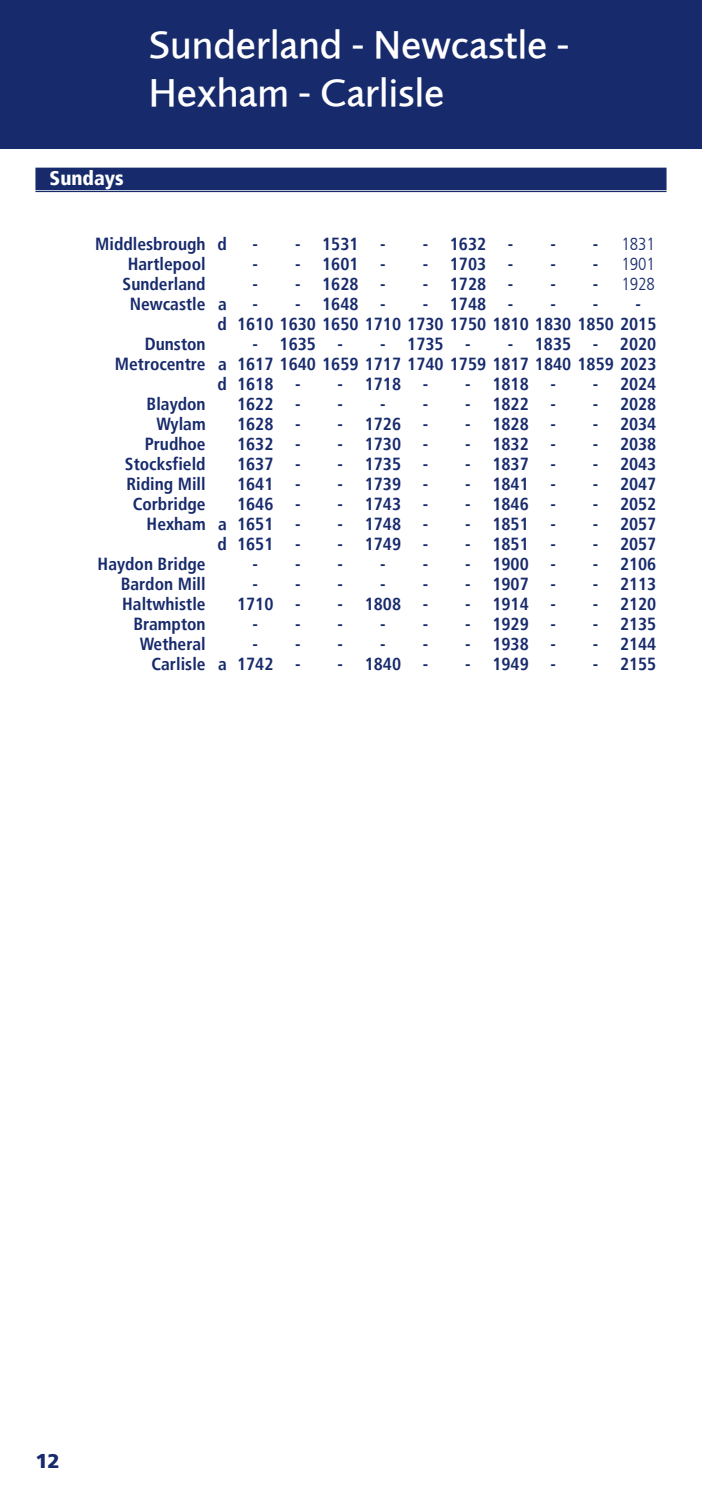
<style>
.page{position:relative;width:702px;height:1489px;background:#fff}
.page>*{position:absolute;margin:0;border:0;box-sizing:border-box;transform-origin:0 0}
.t1{font:500 40px/48px "Foundry Sans";color:#fff}
.t2{font:900 condensed 20px "Frutiger LT";color:#fff}
.t3{font:900 20px "Frutiger LT";color:#172a6c}
.t4{font:700 condensed 17.5px/20px "Frutiger LT";color:#172a6c}
.t5{font:300 condensed 17.5px "Frutiger LT";color:#172a6c}
</style>
<div class="page">
<div style="left:0;top:0;width:702px;height:149px;background:#172a6c"></div>
<div style="left:35px;top:168px;width:631px;height:22px;background:#172a6c"></div>
<hr style="left:35px;top:191px;width:631px;height:1px;background:#172a6c">
<p class="t2" style="left:50px;top:166px;width:76px">Sundays</p>
<h1 class="t1" style="left:149px;top:20px;width:421px">Sunderland - Newcastle -<br>Hexham - Carlisle</h1>
<p class="t4" style="left:95px;top:234px;width:133px">Middlesbrough d</p>
<p class="t4" style="left:252px;top:234px;width:135px">- - 1531 -</p>
<p class="t4" style="left:422px;top:234px;width:92px">- 1632 -</p>
<p class="t4" style="left:550px;top:234px;width:50px">- -</p>
<p class="t5" style="left:621px;top:234px;width:35px">1831</p>
<p class="t4" style="left:128px;top:254px;width:79px">Hartlepool</p>
<p class="t4" style="left:252px;top:254px;width:135px">- - 1601 -</p>
<p class="t4" style="left:422px;top:254px;width:92px">- 1703 -</p>
<p class="t4" style="left:550px;top:254px;width:50px">- -</p>
<p class="t5" style="left:621px;top:254px;width:35px">1901</p>
<p class="t4" style="left:123px;top:274px;width:85px">Sunderland</p>
<p class="t4" style="left:252px;top:274px;width:135px">- - 1628 -</p>
<p class="t4" style="left:422px;top:274px;width:92px">- 1728 -</p>
<p class="t4" style="left:550px;top:274px;width:50px">- -</p>
<p class="t5" style="left:621px;top:274px;width:35px">1928</p>
<p class="t4" style="left:130px;top:294px;width:99px">Newcastle a</p>
<p class="t4" style="left:252px;top:294px;width:135px">- - 1648 -</p>
<p class="t4" style="left:422px;top:294px;width:92px">- 1748 -</p>
<p class="t4" style="left:550px;top:294px;width:50px">- -</p>
<p class="t4" style="left:217px;top:294px;width:440px;text-indent:418px">-<br>d 1610 1630 1650 1710 1730 1750 1810 1830 1850 2015</p>
<p class="t4" style="left:145px;top:334px;width:62px">Dunston</p>
<p class="t4" style="left:252px;top:334px;width:92px">- 1635 -</p>
<p class="t4" style="left:380px;top:334px;width:92px">- 1735 -</p>
<p class="t4" style="left:507px;top:334px;width:150px">- 1835 - 2020</p>
<p class="t4" style="left:115px;top:354px;width:543px">Metrocentre a 1617 1640 1659 1717 1740 1759 1817 1840 1859 2023</p>
<p class="t4" style="left:217px;top:374px;width:85px">d 1618 -</p>
<p class="t4" style="left:337px;top:374px;width:92px">- 1718 -</p>
<p class="t4" style="left:465px;top:374px;width:92px">- 1818 -</p>
<p class="t4" style="left:593px;top:374px;width:65px">- 2024</p>
<p class="t4" style="left:147px;top:394px;width:61px">Blaydon</p>
<p class="t4" style="left:237px;top:394px;width:65px">1622 -</p>
<p class="t4" style="left:337px;top:394px;width:50px">- -</p>
<p class="t4" style="left:422px;top:394px;width:135px">- - 1822 -</p>
<p class="t4" style="left:593px;top:394px;width:65px">- 2028</p>
<p class="t4" style="left:156px;top:414px;width:51px">Wylam</p>
<p class="t4" style="left:237px;top:414px;width:65px">1628 -</p>
<p class="t4" style="left:337px;top:414px;width:92px">- 1726 -</p>
<p class="t4" style="left:465px;top:414px;width:92px">- 1828 -</p>
<p class="t4" style="left:593px;top:414px;width:65px">- 2034</p>
<p class="t4" style="left:145px;top:434px;width:62px">Prudhoe</p>
<p class="t4" style="left:237px;top:434px;width:65px">1632 -</p>
<p class="t4" style="left:337px;top:434px;width:92px">- 1730 -</p>
<p class="t4" style="left:465px;top:434px;width:92px">- 1832 -</p>
<p class="t4" style="left:593px;top:434px;width:65px">- 2038</p>
<p class="t4" style="left:125px;top:454px;width:82px">Stocksfield</p>
<p class="t4" style="left:237px;top:454px;width:65px">1637 -</p>
<p class="t4" style="left:337px;top:454px;width:92px">- 1735 -</p>
<p class="t4" style="left:465px;top:454px;width:92px">- 1837 -</p>
<p class="t4" style="left:593px;top:454px;width:65px">- 2043</p>
<p class="t4" style="left:126px;top:474px;width:81px">Riding Mill</p>
<p class="t4" style="left:237px;top:474px;width:65px">1641 -</p>
<p class="t4" style="left:337px;top:474px;width:92px">- 1739 -</p>
<p class="t4" style="left:465px;top:474px;width:92px">- 1841 -</p>
<p class="t4" style="left:593px;top:474px;width:65px">- 2047</p>
<p class="t4" style="left:133px;top:494px;width:74px">Corbridge</p>
<p class="t4" style="left:237px;top:494px;width:65px">1646 -</p>
<p class="t4" style="left:337px;top:494px;width:92px">- 1743 -</p>
<p class="t4" style="left:465px;top:494px;width:92px">- 1846 -</p>
<p class="t4" style="left:593px;top:494px;width:65px">- 2052</p>
<p class="t4" style="left:147px;top:514px;width:155px">Hexham a 1651 -</p>
<p class="t4" style="left:337px;top:514px;width:92px">- 1748 -</p>
<p class="t4" style="left:465px;top:514px;width:92px">- 1851 -</p>
<p class="t4" style="left:593px;top:514px;width:65px">- 2057</p>
<p class="t4" style="left:217px;top:534px;width:85px">d 1651 -</p>
<p class="t4" style="left:337px;top:534px;width:92px">- 1749 -</p>
<p class="t4" style="left:465px;top:534px;width:92px">- 1851 -</p>
<p class="t4" style="left:593px;top:534px;width:65px">- 2057</p>
<p class="t4" style="left:98px;top:554px;width:109px">Haydon Bridge</p>
<p class="t4" style="left:252px;top:554px;width:50px">- -</p>
<p class="t4" style="left:337px;top:554px;width:50px">- -</p>
<p class="t4" style="left:422px;top:554px;width:135px">- - 1900 -</p>
<p class="t4" style="left:593px;top:554px;width:65px">- 2106</p>
<p class="t4" style="left:121px;top:574px;width:86px">Bardon Mill</p>
<p class="t4" style="left:252px;top:574px;width:50px">- -</p>
<p class="t4" style="left:337px;top:574px;width:50px">- -</p>
<p class="t4" style="left:422px;top:574px;width:135px">- - 1907 -</p>
<p class="t4" style="left:593px;top:574px;width:65px">- 2113</p>
<p class="t4" style="left:122px;top:594px;width:85px">Haltwhistle</p>
<p class="t4" style="left:237px;top:594px;width:65px">1710 -</p>
<p class="t4" style="left:337px;top:594px;width:92px">- 1808 -</p>
<p class="t4" style="left:465px;top:594px;width:92px">- 1914 -</p>
<p class="t4" style="left:593px;top:594px;width:65px">- 2120</p>
<p class="t4" style="left:133px;top:614px;width:74px">Brampton</p>
<p class="t4" style="left:252px;top:614px;width:50px">- -</p>
<p class="t4" style="left:337px;top:614px;width:50px">- -</p>
<p class="t4" style="left:422px;top:614px;width:135px">- - 1929 -</p>
<p class="t4" style="left:593px;top:614px;width:65px">- 2135</p>
<p class="t4" style="left:140px;top:634px;width:67px">Wetheral</p>
<p class="t4" style="left:252px;top:634px;width:50px">- -</p>
<p class="t4" style="left:337px;top:634px;width:50px">- -</p>
<p class="t4" style="left:422px;top:634px;width:135px">- - 1938 -</p>
<p class="t4" style="left:593px;top:634px;width:65px">- 2144</p>
<p class="t4" style="left:151px;top:654px;width:151px">Carlisle a 1742 -</p>
<p class="t4" style="left:337px;top:654px;width:92px">- 1840 -</p>
<p class="t4" style="left:465px;top:654px;width:92px">- 1949 -</p>
<p class="t4" style="left:593px;top:654px;width:65px">- 2155</p>
<p class="t3" style="left:35px;top:1448px;width:26px">12</p>
</div>
